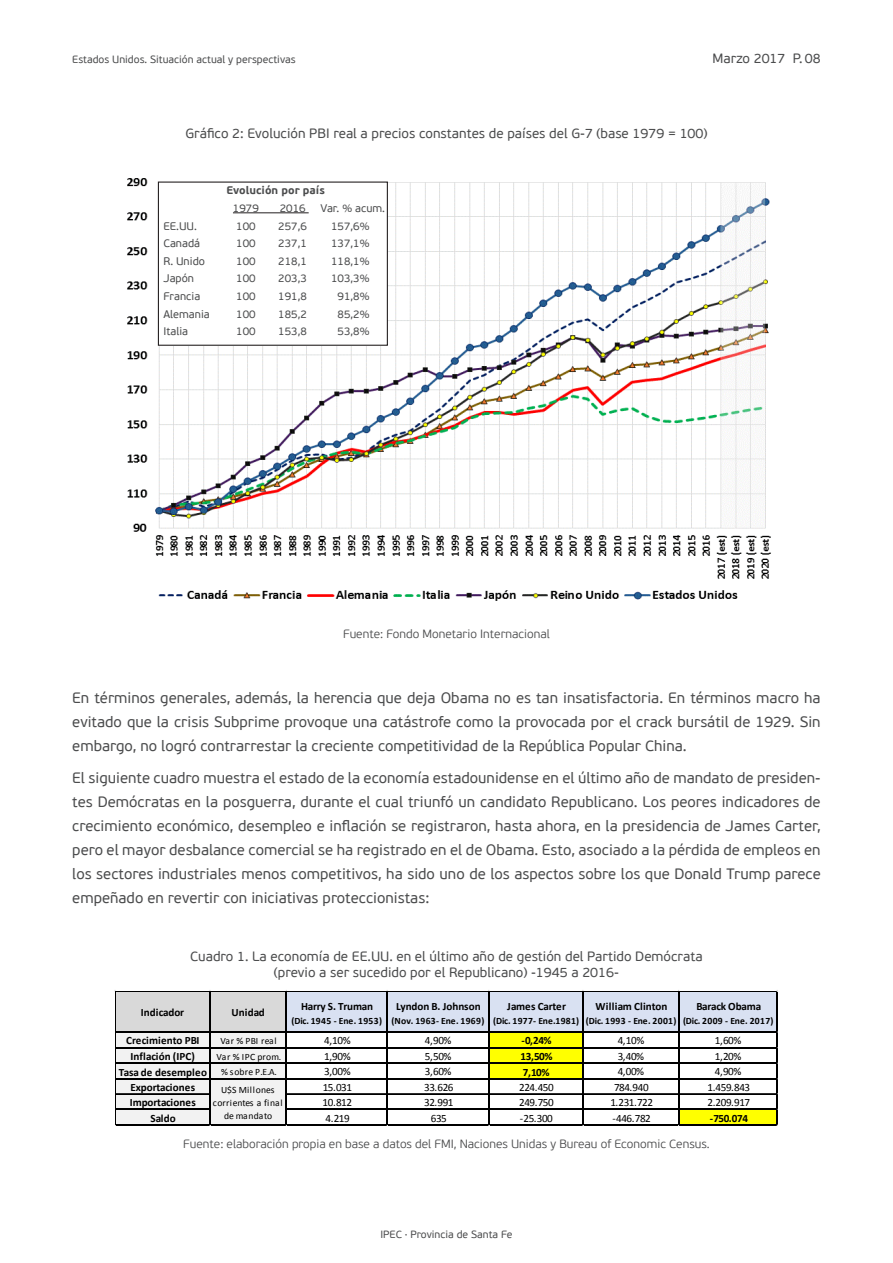
<style>
.page{position:relative;width:893px;height:1263px;background:#fff}
.page>*{position:absolute;margin:0;border:0;box-sizing:border-box;transform-origin:0 0}
.Texto{font:15px/24px "PF Beau Sans Pro";color:#4b4c4d;text-align:justify}
.Gráfico{font:13.5px "PF Beau Sans Pro";color:#4b4c4d}
.Texto-2{font:300 12px "PF Beau Sans Pro";color:#4b4c4d}
.t1{font:700 11.1px "Calibri";letter-spacing:-.005em;color:#000}
.t2{font:11.1px "Calibri";letter-spacing:-.04em;color:#000}
.t3{font:700 11.1px "Calibri";letter-spacing:.02em;color:#000}
.Texto-3{font:10.95px "PF Beau Sans Pro";color:#4b4c4d}
.Texto-4{font:700 10.95px "PF Beau Sans Pro";color:#4b4c4d}
.t4{font:10.5px "PF Beau Sans Pro";color:#4b4c4d}
.t5{font:700 9.6px "Calibri";letter-spacing:.03em;color:#000}
.t6{font:9.6px/12.6px "Calibri";letter-spacing:.015em;color:#000;text-align:center}
</style>
<div class="page">
<img style="left:127px;top:178px;width:644px;height:423px">
<div style="left:116px;top:992px;width:171px;height:41px;background:#d9d9d9"></div>
<div style="left:286px;top:992px;width:492px;height:41px;background:#d9e1f2"></div>
<div style="left:116px;top:1032px;width:171px;height:47px;background:#f2f2f2"></div>
<div style="left:489px;top:1032px;width:95px;height:47px;background:#ff0"></div>
<div style="left:116px;top:1079px;width:171px;height:31px;background:#f2f2f2"></div>
<div style="left:116px;top:1109px;width:171px;height:16px;background:#f2f2f2"></div>
<div style="left:679px;top:1109px;width:99px;height:16px;background:#ff0"></div>
<hr style="left:116px;top:991px;width:662px;height:1px;background:#000">
<hr style="left:116px;top:1031px;width:662px;height:2px;background:#000">
<hr style="left:116px;top:1047px;width:662px;height:1px;background:#000">
<hr style="left:116px;top:1062px;width:662px;height:2px;background:#000">
<hr style="left:116px;top:1078px;width:662px;height:1px;background:#000">
<hr style="left:116px;top:1093px;width:93px;height:1px;background:#000">
<hr style="left:116px;top:1094px;width:93px;height:1px;background:#000">
<hr style="left:287px;top:1093px;width:99px;height:1px;background:#000">
<hr style="left:287px;top:1094px;width:99px;height:1px;background:#000">
<hr style="left:388px;top:1093px;width:100px;height:1px;background:#000">
<hr style="left:388px;top:1094px;width:100px;height:1px;background:#000">
<hr style="left:489px;top:1093px;width:93px;height:1px;background:#000">
<hr style="left:489px;top:1094px;width:93px;height:1px;background:#000">
<hr style="left:584px;top:1093px;width:94px;height:1px;background:#000">
<hr style="left:584px;top:1094px;width:94px;height:1px;background:#000">
<hr style="left:679px;top:1093px;width:97px;height:1px;background:#000">
<hr style="left:679px;top:1094px;width:97px;height:1px;background:#000">
<hr style="left:116px;top:1108px;width:95px;height:2px;background:#000">
<hr style="left:287px;top:1108px;width:491px;height:2px;background:#000">
<hr style="left:115px;top:991px;width:1px;height:134px;background:#000">
<hr style="left:209px;top:992px;width:2px;height:133px;background:#000">
<hr style="left:286px;top:992px;width:1px;height:133px;background:#000">
<hr style="left:386px;top:992px;width:2px;height:133px;background:#000">
<hr style="left:488px;top:992px;width:1px;height:133px;background:#000">
<hr style="left:582px;top:992px;width:2px;height:133px;background:#000">
<hr style="left:678px;top:992px;width:1px;height:133px;background:#000">
<hr style="left:116px;top:1124px;width:662px;height:1px;background:#000">
<hr style="left:776px;top:992px;width:2px;height:133px;background:#000">
<div style="left:158px;top:182px;width:229px;height:163px;background:#fff"></div>
<div style="left:158px;top:182px;width:230px;height:164px;border:1px solid #231f20"></div>
<hr style="left:233px;top:213px;width:76px;height:1px;background:#231f20">
<p class="t4" style="left:72px;top:54px;width:225px">Estados Unidos. Situación actual y perspectivas</p>
<p class="Gráfico" style="left:712px;top:51px;width:110px">Marzo 2017 P. 08</p>
<p class="Gráfico" style="left:185px;top:125px;width:524px">Gráfico 2: Evolución PBI real a precios constantes de países del G-7 (base 1979 = 100)</p>
<p class="Texto-4" style="left:226px;top:184px;width:100px">Evolución por país</p>
<p class="Texto-3" style="left:233px;top:202px;width:27px">1979</p>
<p class="Texto-3" style="left:280px;top:202px;width:27px">2016</p>
<p class="Texto-3" style="left:321px;top:202px;width:66px">Var. % acum.</p>
<p class="Texto-3" style="left:163px;top:220px;width:35px">EE.UU.</p>
<p class="Texto-3" style="left:236px;top:220px;width:21px">100</p>
<p class="Texto-3" style="left:278px;top:220px;width:30px">257,6</p>
<p class="Texto-3" style="left:331px;top:220px;width:40px">157,6%</p>
<p class="Texto-3" style="left:163px;top:237px;width:38px">Canadá</p>
<p class="Texto-3" style="left:236px;top:237px;width:21px">100</p>
<p class="Texto-3" style="left:278px;top:237px;width:30px">237,1</p>
<p class="Texto-3" style="left:331px;top:237px;width:40px">137,1%</p>
<p class="Texto-3" style="left:163px;top:255px;width:43px">R. Unido</p>
<p class="Texto-3" style="left:236px;top:255px;width:21px">100</p>
<p class="Texto-3" style="left:278px;top:255px;width:30px">218,1</p>
<p class="Texto-3" style="left:331px;top:255px;width:40px">118,1%</p>
<p class="Texto-3" style="left:163px;top:272px;width:32px">Japón</p>
<p class="Texto-3" style="left:236px;top:272px;width:21px">100</p>
<p class="Texto-3" style="left:278px;top:272px;width:30px">203,3</p>
<p class="Texto-3" style="left:331px;top:272px;width:40px">103,3%</p>
<p class="Texto-3" style="left:163px;top:290px;width:38px">Francia</p>
<p class="Texto-3" style="left:236px;top:290px;width:21px">100</p>
<p class="Texto-3" style="left:278px;top:290px;width:30px">191,8</p>
<p class="Texto-3" style="left:338px;top:290px;width:33px">91,8%</p>
<p class="Texto-3" style="left:163px;top:308px;width:48px">Alemania</p>
<p class="Texto-3" style="left:236px;top:308px;width:21px">100</p>
<p class="Texto-3" style="left:278px;top:308px;width:30px">185,2</p>
<p class="Texto-3" style="left:338px;top:308px;width:33px">85,2%</p>
<p class="Texto-3" style="left:163px;top:325px;width:26px">Italia</p>
<p class="Texto-3" style="left:236px;top:325px;width:21px">100</p>
<p class="Texto-3" style="left:278px;top:325px;width:30px">153,8</p>
<p class="Texto-3" style="left:338px;top:325px;width:33px">53,8%</p>
<p class="Texto-2" style="left:343px;top:627px;width:208px">Fuente: Fondo Monetario Internacional</p>
<p class="Texto" style="left:72px;top:686px;width:750px">En términos generales, además, la herencia que deja Obama no es tan insatisfactoria. En términos macro ha evitado que la crisis Subprime provoque una catástrofe como la provocada por el crack bursátil de 1929. Sin embargo, no logró contrarrestar la creciente competitividad de la República Popular China.</p>
<p class="Texto" style="left:72px;top:766px;width:750px">El siguiente cuadro muestra el estado de la economía estadounidense en el último año de mandato de presiden&shy;tes Demócratas en la posguerra, durante el cual triunfó un candidato Republicano. Los peores indicadores de crecimiento económico, desempleo e inflación se registraron, hasta ahora, en la presidencia de James Carter, pero el mayor desbalance comercial se ha registrado en el de Obama. Esto, asociado a la pérdida de empleos en los sectores industriales menos competitivos, ha sido uno de los aspectos sobre los que Donald Trump parece empeñado en revertir con iniciativas proteccionistas:</p>
<p class="Gráfico" style="left:190px;top:948px;width:514px">Cuadro 1. La economía de EE.UU. en el último año de gestión del Partido Demócrata</p>
<p class="Gráfico" style="left:274px;top:965px;width:347px">(previo a ser sucedido por el Republicano) -1945 a 2016-</p>
<p class="t1" style="left:141px;top:1005px;width:45px">Indicador</p>
<p class="t1" style="left:231px;top:1005px;width:35px">Unidad</p>
<p class="t1" style="left:301px;top:999px;width:73px">Harry S. Truman</p>
<p class="t5" style="left:291px;top:1014px;width:92px">(Dic. 1945 - Ene. 1953)</p>
<p class="t1" style="left:396px;top:999px;width:86px">Lyndon B. Johnson</p>
<p class="t5" style="left:392px;top:1014px;width:94px">(Nov. 1963- Ene. 1969)</p>
<p class="t3" style="left:595px;top:999px;width:73px">William Clinton</p>
<p class="t5" style="left:586px;top:1014px;width:92px">(Dic. 1993 - Ene. 2001)</p>
<p class="t1" style="left:696px;top:999px;width:66px">Barack Obama</p>
<p class="t5" style="left:683px;top:1014px;width:92px">(Dic. 2009 - Ene. 2017)</p>
<p class="t1" style="left:507px;top:999px;width:60px">James Carter</p>
<p class="t5" style="left:493px;top:1014px;width:88px">(Dic. 1977- Ene.1981)</p>
<p class="t1" style="left:126px;top:1033px;width:75px">Crecimiento PBI</p>
<p class="t6" style="left:220px;top:1035px;width:58px">Var % PBI real</p>
<p class="t2" style="left:324px;top:1033px;width:28px">4,10%</p>
<p class="t2" style="left:425px;top:1033px;width:28px">4,90%</p>
<p class="t1" style="left:521px;top:1033px;width:32px">-0,24%</p>
<p class="t2" style="left:618px;top:1033px;width:28px">4,10%</p>
<p class="t2" style="left:715px;top:1033px;width:28px">1,60%</p>
<p class="t1" style="left:131px;top:1049px;width:66px">Inflación (IPC)</p>
<p class="t6" style="left:217px;top:1050px;width:66px">Var % IPC prom.</p>
<p class="t2" style="left:324px;top:1049px;width:28px">1,90%</p>
<p class="t2" style="left:425px;top:1049px;width:28px">5,50%</p>
<p class="t1" style="left:521px;top:1049px;width:33px">13,50%</p>
<p class="t2" style="left:618px;top:1049px;width:28px">3,40%</p>
<p class="t2" style="left:715px;top:1049px;width:28px">1,20%</p>
<p class="t1" style="left:119px;top:1065px;width:90px">Tasa de desempleo</p>
<p class="t6" style="left:221px;top:1066px;width:57px">% sobre P.E.A.</p>
<p class="t2" style="left:324px;top:1065px;width:28px">3,00%</p>
<p class="t2" style="left:425px;top:1065px;width:28px">3,60%</p>
<p class="t1" style="left:523px;top:1065px;width:28px">7,10%</p>
<p class="t2" style="left:618px;top:1065px;width:28px">4,00%</p>
<p class="t2" style="left:715px;top:1065px;width:28px">4,90%</p>
<p class="t1" style="left:131px;top:1080px;width:66px">Exportaciones</p>
<p class="t2" style="left:323px;top:1080px;width:31px">15.031</p>
<p class="t2" style="left:424px;top:1080px;width:31px">33.626</p>
<p class="t2" style="left:519px;top:1080px;width:36px">224.450</p>
<p class="t2" style="left:614px;top:1080px;width:36px">784.940</p>
<p class="t2" style="left:707px;top:1080px;width:44px">1.459.843</p>
<p class="t1" style="left:130px;top:1095px;width:67px">Importaciones</p>
<p class="t2" style="left:323px;top:1095px;width:31px">10.812</p>
<p class="t2" style="left:424px;top:1095px;width:31px">32.991</p>
<p class="t2" style="left:519px;top:1095px;width:36px">249.750</p>
<p class="t2" style="left:610px;top:1095px;width:44px">1.231.722</p>
<p class="t2" style="left:707px;top:1095px;width:44px">2.209.917</p>
<p class="t1" style="left:151px;top:1111px;width:27px">Saldo</p>
<p class="t2" style="left:326px;top:1111px;width:26px">4.219</p>
<p class="t2" style="left:431px;top:1111px;width:18px">635</p>
<p class="t2" style="left:520px;top:1111px;width:35px">-25.300</p>
<p class="t2" style="left:613px;top:1111px;width:40px">-446.782</p>
<p class="t1" style="left:710px;top:1111px;width:40px">-750.074</p>
<p class="t6" style="left:213px;top:1084px;width:71px">U$S Millones corrientes a final de mandato</p>
<p class="Texto-2" style="left:183px;top:1136px;width:528px">Fuente: elaboración propia en base a datos del FMI, Naciones Unidas y Bureau of Economic Census.</p>
<p class="t4" style="left:380px;top:1229px;width:134px">IPEC · Provincia de Santa Fe</p>
</div>
